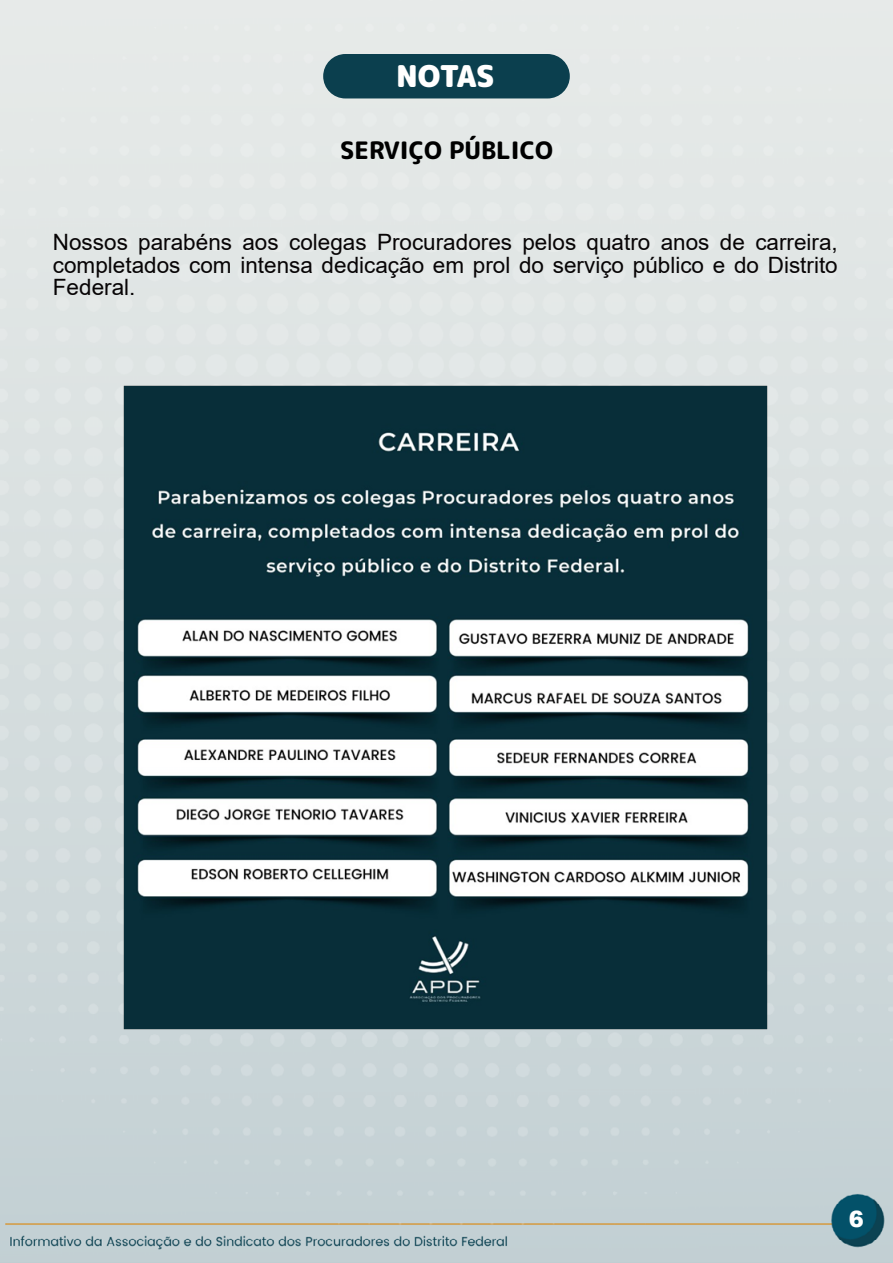
<style>
.page{position:relative;width:893px;height:1263px;background:#fff}
.page>*{position:absolute;margin:0;border:0;box-sizing:border-box;transform-origin:0 0}
.t1{font:900 30px "Rounded Mplus 1 c";letter-spacing:-.03em;color:#fff}
.t2{font:800 24px "Rounded Mplus 1 c";color:#000}
.t3{font:22.5px/22.5px "Arial";color:#070405;text-align:justify}
.t4{font:900 22.5px "Arial";color:#fff}
</style>
<div class="page">
<img style="left:0;top:0;width:893px;height:1263px">
<div style="left:323px;top:54px;width:247px;height:44px;background:#0b3f4e;border-radius:22px"></div>
<img style="left:124px;top:386px;width:644px;height:643px">
<h1 class="t1" style="left:396px;top:54px;width:100px">NOTAS</h1>
<p class="t2" style="left:340px;top:133px;width:214px">SERVIÇO PÚBLICO</p>
<p class="t3" style="left:53px;top:231px;width:786px">Nossos parabéns aos colegas Procuradores pelos quatro anos de carreira, completados com intensa dedicação em prol do serviço público e do Distrito Federal.</p>
<p class="t4" style="left:849px;top:1203px;width:17px">6</p>
</div>
